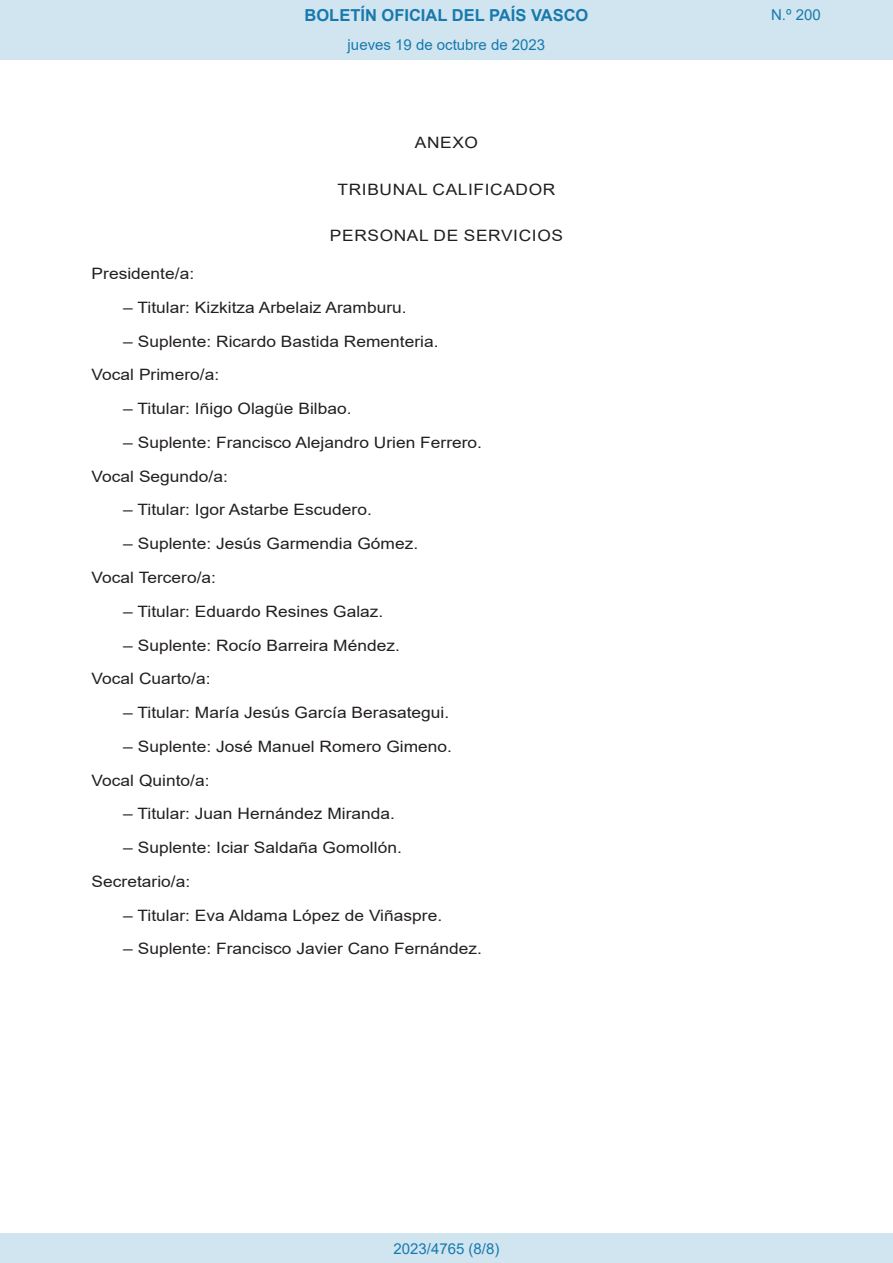
<style>
.page{position:relative;width:893px;height:1263px;background:#fff}
.page>*{position:absolute;margin:0;border:0;box-sizing:border-box;transform-origin:0 0}
.t1{font:700 16.5px "Arial";color:#1879ad}
.BOPVDetalle2{font:15.6px "Arial";color:#231f20;scale:1.11 1}
.BOPVDetalle{font:15.6px "Arial";color:#231f20;scale:1.11 1}
.BOPVClave{font:15.6px "Arial";letter-spacing:.035em;color:#231f20;scale:1.11 1}
.Paginacion_Centro{font:15px "Arial";color:#1879ad}
</style>
<div class="page">
<div style="left:0;top:0;width:893px;height:60px;background:#d0e5f0"></div>
<div style="left:0;top:1233px;width:893px;height:30px;background:#d0e5f0"></div>
<p class="t1" style="left:305px;top:3px;width:285px">BOLETÍN OFICIAL DEL PAÍS VASCO</p>
<p class="Paginacion_Centro" style="left:348px;top:35px;width:199px">jueves 19 de octubre de 2023</p>
<p class="BOPVClave" style="left:415px;top:132px;width:58px">ANEXO</p>
<p class="BOPVClave" style="left:337px;top:178px;width:198px">TRIBUNAL CALIFICADOR</p>
<p class="BOPVClave" style="left:330px;top:225px;width:211px">PERSONAL DE SERVICIOS</p>
<p class="BOPVDetalle" style="left:92px;top:263px;width:94px">Presidente/a:</p>
<p class="BOPVDetalle2" style="left:123px;top:297px;width:257px">– Titular: Kizkitza Arbelaiz Aramburu.</p>
<p class="BOPVDetalle2" style="left:123px;top:330px;width:285px">– Suplente: Ricardo Bastida Rementeria.</p>
<p class="BOPVDetalle" style="left:92px;top:364px;width:116px">Vocal Primero/a:</p>
<p class="BOPVDetalle2" style="left:123px;top:398px;width:207px">– Titular: Iñigo Olagüe Bilbao.</p>
<p class="BOPVDetalle2" style="left:123px;top:432px;width:325px">– Suplente: Francisco Alejandro Urien Ferrero.</p>
<p class="BOPVDetalle" style="left:92px;top:465px;width:124px">Vocal Segundo/a:</p>
<p class="BOPVDetalle2" style="left:123px;top:499px;width:225px">– Titular: Igor Astarbe Escudero.</p>
<p class="BOPVDetalle2" style="left:123px;top:533px;width:267px">– Suplente: Jesús Garmendia Gómez.</p>
<p class="BOPVDetalle" style="left:92px;top:567px;width:114px">Vocal Tercero/a:</p>
<p class="BOPVDetalle2" style="left:123px;top:600px;width:236px">– Titular: Eduardo Resines Galaz.</p>
<p class="BOPVDetalle2" style="left:123px;top:634px;width:251px">– Suplente: Rocío Barreira Méndez.</p>
<p class="BOPVDetalle" style="left:92px;top:668px;width:109px">Vocal Cuarto/a:</p>
<p class="BOPVDetalle2" style="left:123px;top:702px;width:295px">– Titular: María Jesús García Berasategui.</p>
<p class="BOPVDetalle2" style="left:123px;top:735px;width:298px">– Suplente: José Manuel Romero Gimeno.</p>
<p class="BOPVDetalle" style="left:92px;top:769px;width:108px">Vocal Quinto/a:</p>
<p class="BOPVDetalle2" style="left:123px;top:803px;width:246px">– Titular: Juan Hernández Miranda.</p>
<p class="BOPVDetalle2" style="left:123px;top:837px;width:252px">– Suplente: Iciar Saldaña Gomollón.</p>
<p class="BOPVDetalle" style="left:92px;top:870px;width:90px">Secretario/a:</p>
<p class="BOPVDetalle2" style="left:123px;top:904px;width:289px">– Titular: Eva Aldama López de Viñaspre.</p>
<p class="BOPVDetalle2" style="left:123px;top:938px;width:325px">– Suplente: Francisco Javier Cano Fernández.</p>
<p class="Paginacion_Centro" style="left:393px;top:1238px;width:107px">2023/4765 (8/8)</p>
<p class="Paginacion_Centro" style="left:771px;top:5px;width:51px">N.º 200</p>
</div>
